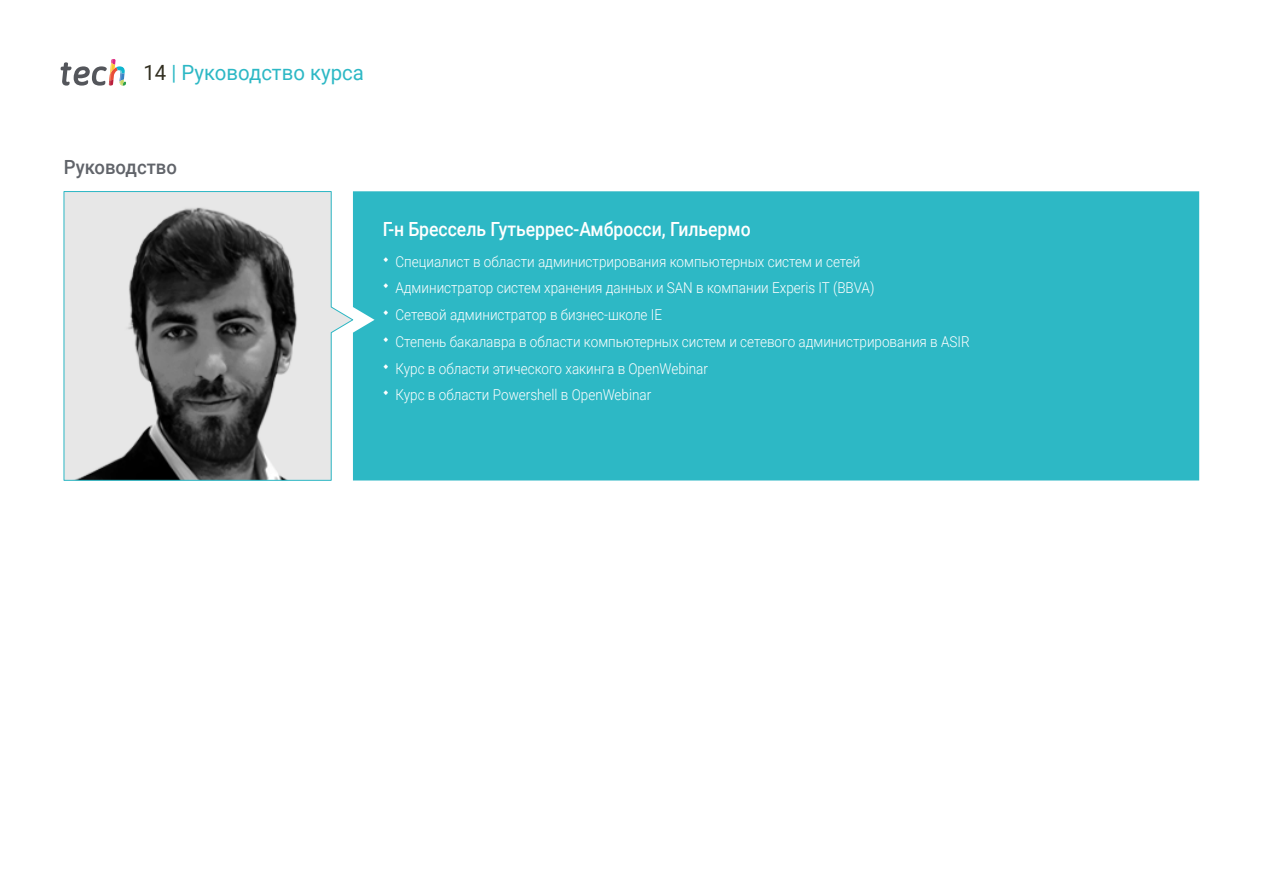
<style>
.page{position:relative;width:1263px;height:893px;background:#fff}
.page>*{position:absolute;margin:0;border:0;box-sizing:border-box;transform-origin:0 0}
.t1{font:21px "Roboto";color:#2db8c5}
.t2{font:500 19.5px "Roboto";color:#fff;scale:.9 1}
.t3{font:500 19.5px "Roboto";color:#61646a;scale:.95 1}
.t4{font:300 15px/26.7px "Roboto";color:#fff;scale:.9 1}
.s1{color:#312e20}
</style>
<div class="page">
<svg style="left:61px;top:59px;width:65px;height:27px"></svg>
<div style="left:353px;top:191px;width:846px;height:289px;background:#2db8c5"></div>
<svg style="left:64px;top:191px;width:289px;height:290px;background:#9c9e9e"></svg>
<svg style="left:384px;top:257px;width:4px;height:5px"></svg>
<svg style="left:384px;top:284px;width:4px;height:5px"></svg>
<svg style="left:384px;top:310px;width:4px;height:5px"></svg>
<svg style="left:384px;top:337px;width:4px;height:5px"></svg>
<svg style="left:384px;top:364px;width:4px;height:5px"></svg>
<svg style="left:384px;top:391px;width:4px;height:5px"></svg>
<h1 class="t1" style="left:144px;top:57px;width:222px"><span class="s1">14</span> | Руководство курса</h1>
<h2 class="t3" style="left:64px;top:153px;width:121px">Руководство</h2>
<h2 class="t2" style="left:383px;top:215px;width:410px">Г-н Брессель Гутьеррес-Амбросси, Гильермо</h2>
<p class="t4" style="left:395px;top:247px;width:639px">Специалист в области администрирования компьютерных систем и сетей<br>Администратор систем хранения данных и SAN в компании Experis IT (BBVA)<br>Сетевой администратор в бизнес-школе IE<br>Степень бакалавра в области компьютерных систем и сетевого администрирования в ASIR Курс в области этического хакинга в OpenWebinar<br>Курс в области Powershell в OpenWebinar</p>
</div>
